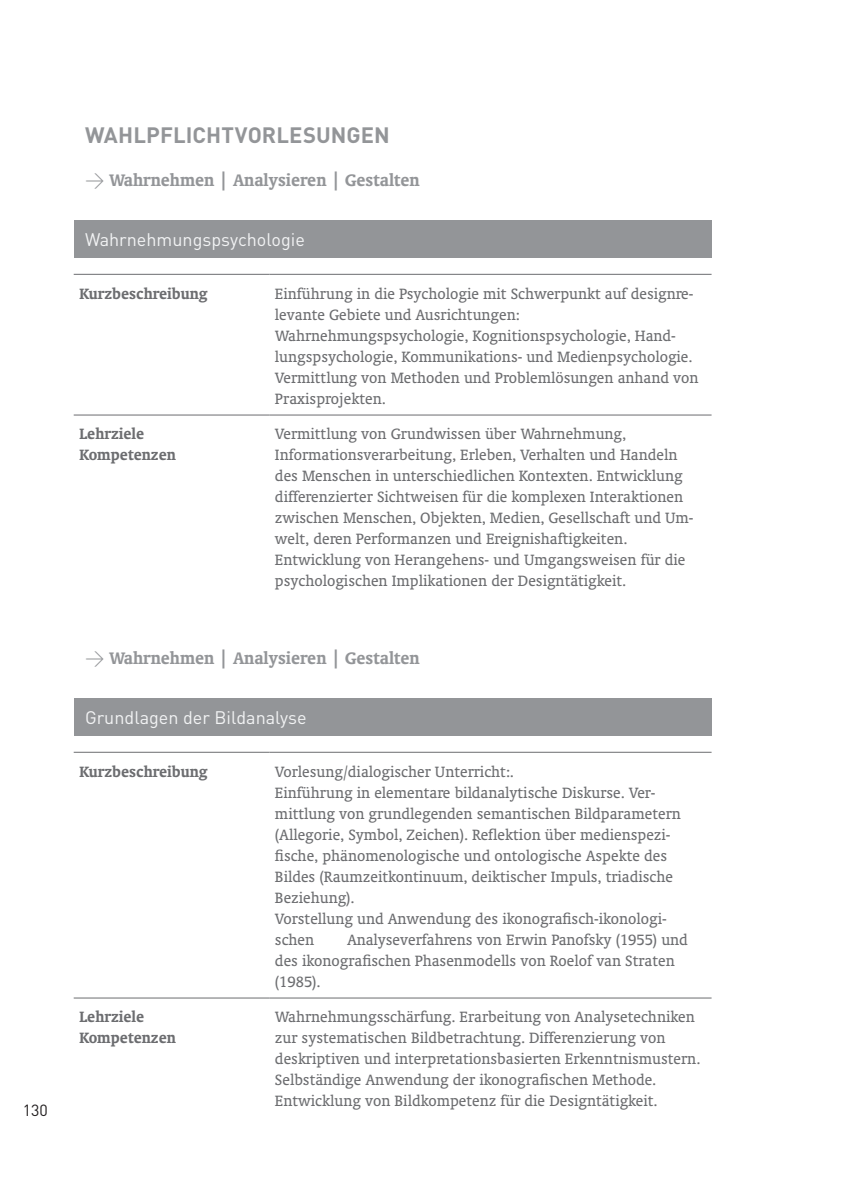
<style>
.page{position:relative;width:842px;height:1191px;background:#fff}
.page>*{position:absolute;margin:0;border:0;box-sizing:border-box;transform-origin:0 0}
.hl1_modulname{font:700 22px "DIN";color:#939598}
.t1{font:700 19px "Oranda BT";color:#939598}
.hl__wpf_sub1{font:18px "DIN";color:#f2f3f4}
.brotschrift{font:17px/21px "Oranda BT";color:#6c6d70}
.brot_fett{font:700 17px/21px "Oranda BT";color:#6c6d70}
.t2{font:16px "DIN";color:#231f20}
.s1{font-family:"DIN";font-weight:300}
</style>
<div class="page">
<div style="left:74px;top:220px;width:637px;height:37px;background:#939598"></div>
<hr style="left:74px;top:274px;width:195px;height:1px;background:#6c6d70">
<hr style="left:269px;top:274px;width:442px;height:1px;background:#6c6d70">
<hr style="left:74px;top:414px;width:195px;height:1px;background:#6c6d70">
<hr style="left:269px;top:414px;width:442px;height:1px;background:#6c6d70">
<div style="left:74px;top:698px;width:637px;height:37px;background:#939598"></div>
<hr style="left:74px;top:751px;width:195px;height:1px;background:#6c6d70">
<hr style="left:269px;top:751px;width:442px;height:1px;background:#6c6d70">
<hr style="left:74px;top:997px;width:195px;height:1px;background:#6c6d70">
<hr style="left:269px;top:997px;width:442px;height:1px;background:#6c6d70">
<p class="t2" style="left:23px;top:1100px;width:27px">130</p>
<p class="hl1_modulname" style="left:85px;top:121px;width:306px">WAHLPFLICHTVORLESUNGEN</p>
<p class="t1" style="left:85px;top:169px;width:336px"><span class="s1">&gt;</span> Wahrnehmen | Analysieren | Gestalten</p>
<p class="hl__wpf_sub1" style="left:85px;top:228px;width:221px">Wahrnehmungspsychologie</p>
<p class="brot_fett" style="left:79px;top:282px;width:130px">Kurzbeschreibung</p>
<p class="brotschrift" style="left:275px;top:283px;width:425px">Einführung in die Psychologie mit Schwerpunkt auf designre&shy;levante Gebiete und Ausrichtungen:<br>Wahrnehmungspsychologie, Kognitionspsychologie, Hand&shy;lungspsychologie, Kommunikations- und Medienpsychologie.<br>Vermittlung von Methoden und Problemlösungen anhand von Praxisprojekten.</p>
<p class="brot_fett" style="left:79px;top:423px;width:98px">Lehrziele<br>Kompetenzen</p>
<p class="brotschrift" style="left:275px;top:423px;width:420px">Vermittlung von Grundwissen über Wahrnehmung, Informationsverarbeitung, Erleben, Verhalten und Handeln des Menschen in unterschiedlichen Kontexten. Entwicklung differenzierter Sichtweisen für die komplexen Interaktionen zwischen Menschen, Objekten, Medien, Gesellschaft und Um&shy;welt, deren Performanzen und Ereignishaftigkeiten.<br>Entwicklung von Herangehens- und Umgangsweisen für die psychologischen Implikationen der Designtätigkeit.</p>
<p class="t1" style="left:85px;top:646px;width:336px"><span class="s1">&gt;</span> Wahrnehmen | Analysieren | Gestalten</p>
<p class="hl__wpf_sub1" style="left:85px;top:706px;width:223px">Grundlagen der Bildanalyse</p>
<p class="brot_fett" style="left:79px;top:760px;width:130px">Kurzbeschreibung</p>
<p class="brotschrift" style="left:275px;top:760px;width:407px">Vorlesung/dialogischer Unterricht:.<br>Einführung in elementare bildanalytische Diskurse. Ver&shy;mittlung von grundlegenden semantischen Bildparametern (Allegorie, Symbol, Zeichen). Reflektion über medienspezi&shy;fische, phänomenologische und ontologische Aspekte des Bildes (Raumzeitkontinuum, deiktischer Impuls, triadische Beziehung).<br>Vorstellung und Anwendung des ikonografisch-ikonologi&shy;schen</p>
<p class="brotschrift" style="left:275px;top:928px;width:414px;text-indent:72px">Analyseverfahrens von Erwin Panofsky (1955) und des ikonografischen Phasenmodells von Roelof van Straten (1985).</p>
<p class="brot_fett" style="left:79px;top:1006px;width:98px">Lehrziele<br>Kompetenzen</p>
<p class="brotschrift" style="left:275px;top:1006px;width:427px">Wahrnehmungsschärfung. Erarbeitung von Analysetechniken zur systematischen Bildbetrachtung. Differenzierung von deskriptiven und interpretationsbasierten Erkenntnismustern.<br>Selbständige Anwendung der ikonografischen Methode.<br>Entwicklung von Bildkompetenz für die Designtätigkeit.</p>
</div>
